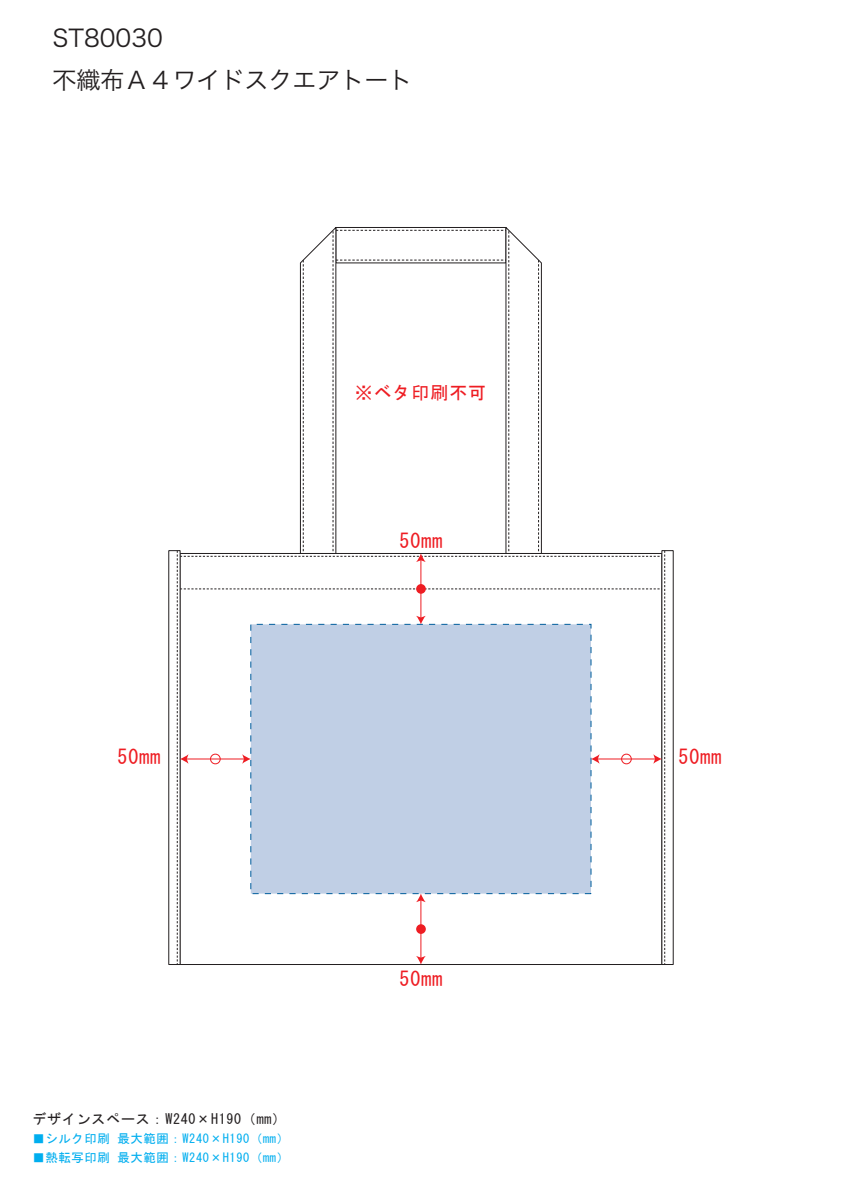
<style>
.page{position:relative;width:842px;height:1192px;background:#fff}
.page>*{position:absolute;margin:0;border:0;box-sizing:border-box;transform-origin:0 0}
.t1{font:24px/42px "Hira Kaku Pro W3";color:#231f20}
.t2{font:20px "MS Gothic";letter-spacing:.05em;color:#ee1d23}
.t3{font:18px "MS Gothic";letter-spacing:.05em;color:#ee1d23}
.t4{font:14.05px "MS Gothic";letter-spacing:.05em;color:#231f20}
.t5{font:12.4px "MS Gothic";letter-spacing:.05em;color:#00aeef}
</style>
<div class="page">
<svg style="left:177px;top:227px;width:488px;height:737px"></svg>
<div style="left:416px;top:584px;width:10px;height:10px;background:#ee1d23;border-radius:50%"></div>
<div style="left:416px;top:924px;width:10px;height:10px;background:#ee1d23;border-radius:50%"></div>
<div style="left:210px;top:754px;width:11px;height:10px;border:1px solid #ee1d23;border-radius:50%"></div>
<div style="left:621px;top:754px;width:11px;height:10px;border:1px solid #ee1d23;border-radius:50%"></div>
<h1 class="t1" style="left:52px;top:15px;width:361px">ST80030<br>不織布Ａ４ワイドスクエアトート</h1>
<h3 class="t3" style="left:355px;top:384px;width:133px">※ベタ印刷不可</h3>
<h2 class="t2" style="left:399px;top:531px;width:44px">50mm</h2>
<h2 class="t2" style="left:117px;top:747px;width:44px">50mm</h2>
<h2 class="t2" style="left:678px;top:747px;width:44px">50mm</h2>
<p class="t4" style="left:32px;top:1112px;width:255px">デザインスペース：W240×H190（mm）</p>
<p class="t5" style="left:32px;top:1132px;width:258px">■シルク印刷 最大範囲：W240×H190（mm）</p>
<p class="t5" style="left:32px;top:1151px;width:258px">■熱転写印刷 最大範囲：W240×H190（mm）</p>
<h2 class="t2" style="left:399px;top:968px;width:44px">50mm</h2>
</div>
